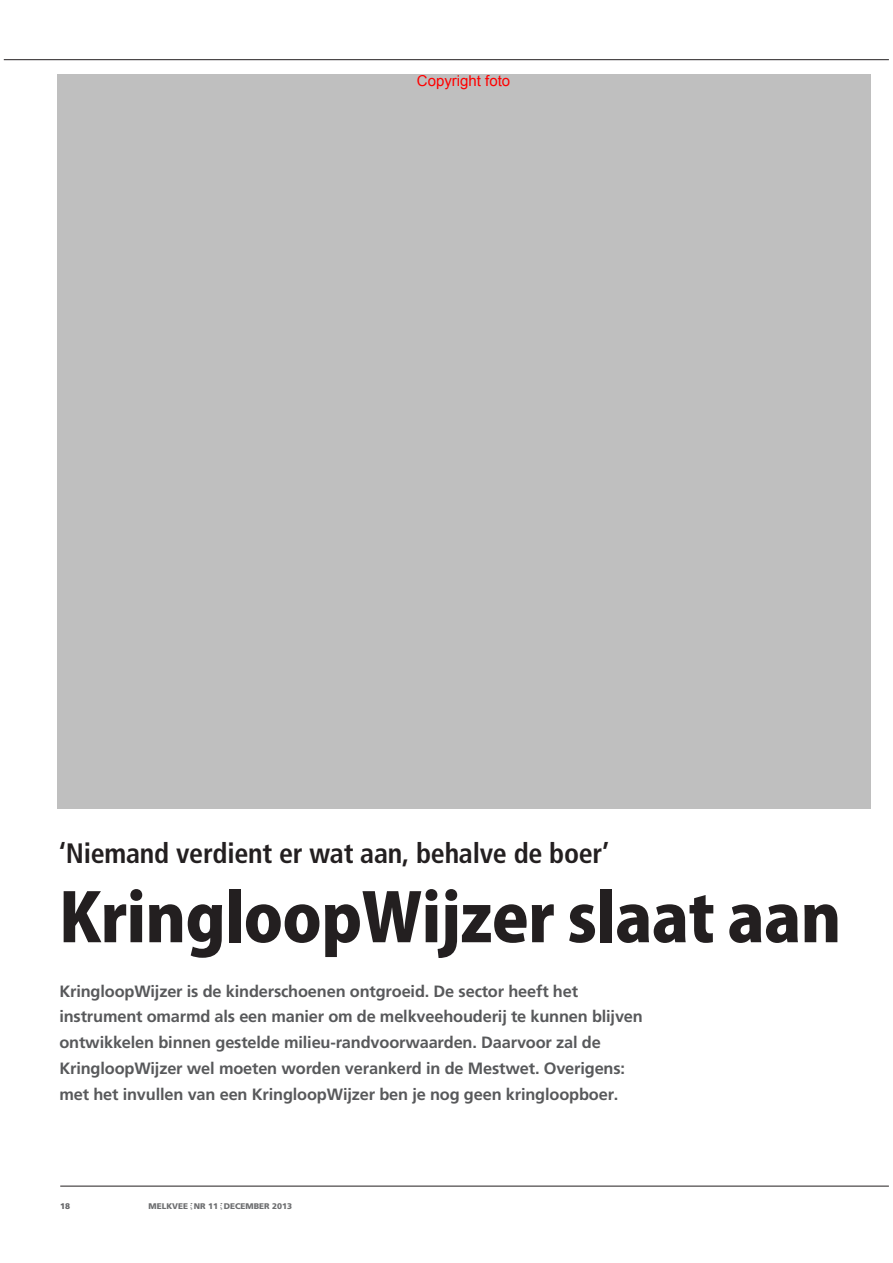
<style>
.page{position:relative;width:893px;height:1263px;background:#fff}
.page>*{position:absolute;margin:0;border:0;box-sizing:border-box;transform-origin:0 0}
.t1{font:66px "Koz Go Pro Heavy 90 msp RKSJ H";letter-spacing:-.01em;color:#231f20}
.t2{font:700 condensed 28.05px "Frutiger LT Std";letter-spacing:-.01em;color:#231f20}
.t3{font:700 16.35px/25.7px "Frutiger LT Std";letter-spacing:-.01em;color:#58595b}
.t4{font:15px "Arial";color:#f00}
.t5{font:900 8.25px "Frutiger LT Std";color:#6d6e70}
.t6{font:900 8.25px "Frutiger LT Std";color:#636466}
</style>
<div class="page">
<hr style="left:4px;top:59px;width:885px;height:1px;background:#231f20">
<hr style="left:60px;top:1186px;width:829px;height:1px;background:#231f20">
<div style="left:57px;top:74px;width:813px;height:734px;background:#bfbfbf"></div>
<p class="t4" style="left:417px;top:71px;width:95px">Copyright foto</p>
<h2 class="t2" style="left:59px;top:841px;width:552px">‘Niemand verdient er wat aan, behalve de boer’</h2>
<h1 class="t1" style="left:59px;top:893px;width:784px">KringloopWijzer slaat aan</h1>
<p class="t3" style="left:59px;top:979px;width:585px">KringloopWijzer is de kinderschoenen ontgroeid. De sector heeft het instrument omarmd als een manier om de melkveehouderij te kunnen blijven ontwikkelen binnen gestelde milieu-randvoorwaarden. Daarvoor zal de KringloopWijzer wel moeten worden verankerd in de Mestwet. Overigens: met het invullen van een KringloopWijzer ben je nog geen kringloopboer.</p>
<p class="t6" style="left:60px;top:1203px;width:12px">18</p>
<p class="t5" style="left:149px;top:1203px;width:145px">MELKVEE NR 11 DECEMBER 2013</p>
</div>
